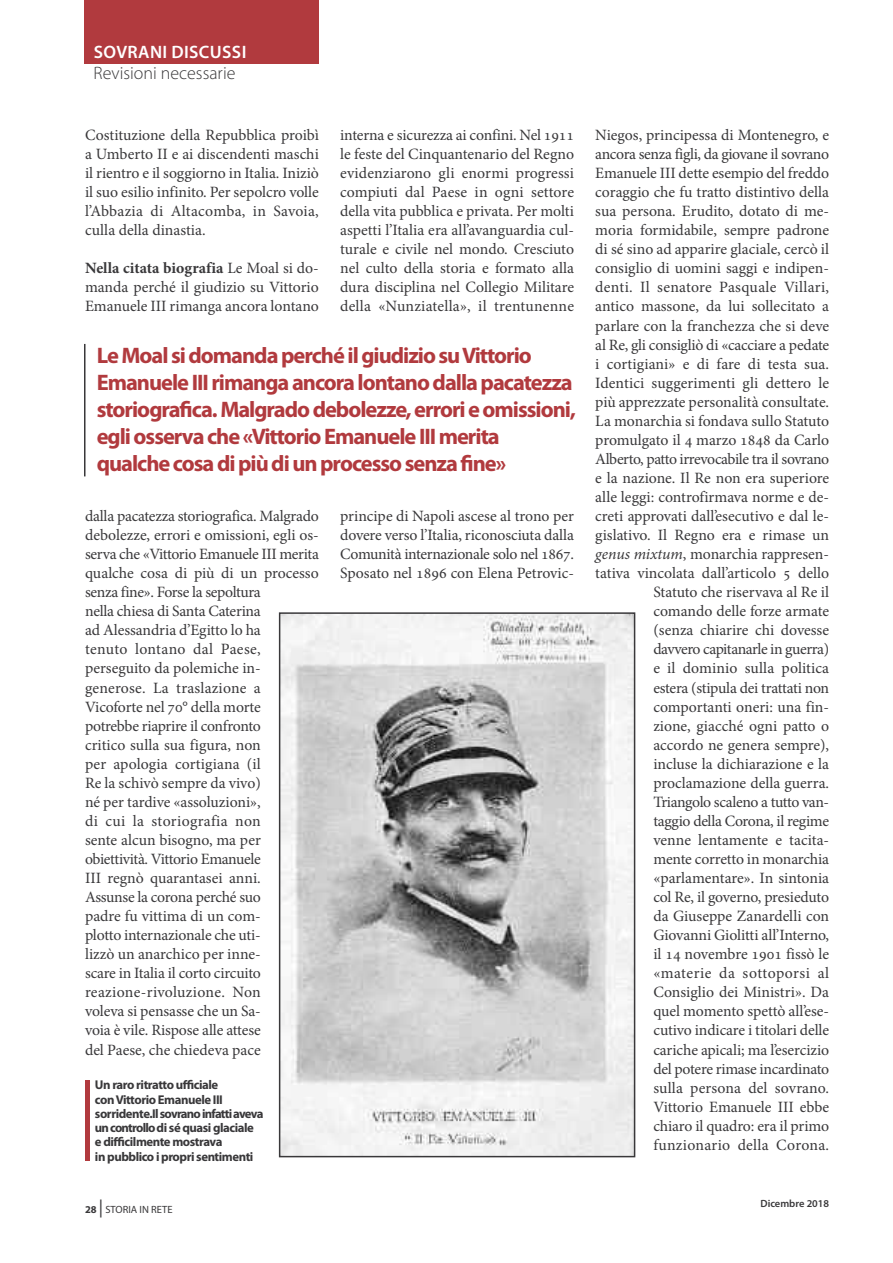
<style>
.page{position:relative;width:893px;height:1263px;background:#fff}
.page>*{position:absolute;margin:0;border:0;box-sizing:border-box;transform-origin:0 0}
.t1{font:700 22.5px/27px "Myriad Pro";letter-spacing:-.045em;color:#b13a3e}
.t2{font:300 18px "Myriad Pro";color:#39383a}
.t3{font:600 18px "Myriad Pro";letter-spacing:.02em;color:#fff}
.t4{font:15.75px/19px "Minion Pro";letter-spacing:-.005em;color:#39383a;text-align:justify}
.t5{font:700 12.75px/14.2px "Myriad Pro";letter-spacing:-.035em;color:#39383a}
.t6{font:10.5px "Myriad Pro";color:#39383a}
.t7{font:600 10.5px "Myriad Pro";color:#39383a}
.s1{font-weight:700}
.s2{font-style:italic}
.s3{font-size:18px}
</style>
<div class="page">
<hr style="left:84px;top:344px;width:2px;height:132px;background:#39383a">
<img style="left:282px;top:615px;width:350px;height:539px">
<div style="left:279px;top:612px;width:356px;height:545px;border:2px solid #39383a"></div>
<div style="left:85px;top:0;width:234px;height:63px;background:#b13a3e"></div>
<div style="left:85px;top:1080px;width:5px;height:81px;background:#b13a3e"></div>
<p class="t3" style="left:94px;top:45px;width:154px">SOVRANI DISCUSSI</p>
<p class="t2" style="left:94px;top:66px;width:143px">Revisioni necessarie</p>
<p class="t4" style="left:85px;top:127px;width:235px">Costituzione della Repubblica proibì a Umberto II e ai discendenti maschi il rientro e il soggiorno in Italia. Iniziò il suo esilio infinito. Per sepolcro volle l’Abbazia di Altacomba, in Savoia, culla della dinastia.</p>
<p class="t4" style="left:85px;top:260px;width:235px"><span class="s1">Nella citata biografia</span> Le Moal si do&shy;manda perché il giudizio su Vittorio Emanuele III rimanga ancora lontano</p>
<p class="t4" style="left:340px;top:127px;width:235px">interna e sicurezza ai confini. Nel 1911 le feste del Cinquantenario del Regno evidenziarono gli enormi progressi compiuti dal Paese in ogni settore della vita pubblica e privata. Per molti aspetti l’Italia era all’avanguardia cul&shy;turale e civile nel mondo. Cresciuto nel culto della storia e formato alla dura disciplina nel Collegio Militare della «Nunziatella», il trentunenne</p>
<p class="t1" style="left:97px;top:343px;width:481px">Le Moal si domanda perché il giudizio suVittorio Emanuele III rimanga ancora lontano dalla pacatezza storiografica. Malgrado debolezze, errori e omissioni, egli osserva che «Vittorio Emanuele III merita qualche cosa di più di un processo senza fine»</p>
<p class="t4" style="left:85px;top:508px;width:235px;text-align:left">dalla pacatezza storiografica. Malgrado debolezze, errori e omissioni, egli os&shy;serva che «Vittorio Emanuele III merita qualche cosa di più di un processo senza fine». Forse la sepoltura<br>nella chiesa di Santa Caterina<br>ad Alessandria d’Egitto lo ha<br>tenuto lontano dal Paese, perseguito da polemiche in&shy;generose. La traslazione a<br>Vicoforte nel 70° della morte potrebbe riaprire il confronto<br>critico sulla sua figura, non<br>per apologia cortigiana (il<br>Re la schivò sempre da vivo)<br>né per tardive «assoluzioni»,<br>di cui la storiografia non<br>sente alcun bisogno, ma per obiettività. Vittorio Emanuele<br>III regnò quarantasei anni.<br>Assunse la corona perché suo<br>padre fu vittima di un com-<br>plotto internazionale che uti-<br>lizzò un anarchico per inne-<br>scare in Italia il corto circuito reazione-rivoluzione. Non<br>voleva si pensasse che un Sa-<br>voia è vile. Rispose alle attese<br>del Paese, che chiedeva pace</p>
<p class="t5" style="left:95px;top:1079px;width:170px">Un raro ritratto ufficiale conVittorio Emanuele III sorridente.Ilsovranoinfattiaveva uncontrollodi sé quasi glaciale e difficilmente mostrava<br>in pubblico i propri sentimenti</p>
<p class="t4" style="left:340px;top:508px;width:235px">principe di Napoli ascese al trono per dovere verso l’Italia, riconosciuta dalla Comunità internazionale solo nel 1867.<br>Sposato nel 1896 con Elena Petrovic-</p>
<p class="t4" style="left:595px;top:127px;width:235px;text-align:right">Niegos, principessa di Montenegro, e ancora senza figli, da giovane il sovrano Emanuele III dette esempio del freddo coraggio che fu tratto distintivo della sua persona. Erudito, dotato di me&shy;moria formidabile, sempre padrone di sé sino ad apparire glaciale, cercò il consiglio di uomini saggi e indipen&shy;denti. Il senatore Pasquale Villari, antico massone, da lui sollecitato a parlare con la franchezza che si deve al Re, gli consigliò di «cacciare a pedate i cortigiani» e di fare di testa sua.<br>Identici suggerimenti gli dettero le più apprezzate personalità consultate.<br>La monarchia si fondava sullo Statuto promulgato il 4 marzo 1848 da Carlo Alberto, patto irrevocabile tra il sovrano e la nazione. Il Re non era superiore alle leggi: controfirmava norme e de&shy;creti approvati dall’esecutivo e dal le&shy;gislativo. Il Regno era e rimase un <span class="s2">genus mixtum</span>, monarchia rappresen&shy;tativa vincolata dall’articolo 5 dello Statuto che riservava al Re il comando delle forze armate<br>(senza chiarire chi dovesse<br>davvero capitanarle in guerra)<br>e il dominio sulla politica<br>estera (stipula dei trattati non comportanti oneri: una fin-<br>zione, giacché ogni patto o<br>accordo ne genera sempre),<br>incluse la dichiarazione e la proclamazione della guerra.<br>Triangolo scaleno a tutto van-<br>taggio della Corona, il regime<br>venne lentamente e tacita-<br>mente corretto in monarchia «parlamentare». In sintonia<br>col Re, il governo, presieduto<br>da Giuseppe Zanardelli con Giovanni Giolitti all’Interno,<br>il 14 novembre 1901 fissò le «materie da sottoporsi al Consiglio dei Ministri». Da<br>quel momento spettò all’ese-<br>cutivo indicare i titolari delle<br>cariche apicali; ma l’esercizio<br>del potere rimase incardinato<br>sulla persona del sovrano.<br>Vittorio Emanuele III ebbe<br>chiaro il quadro: era il primo funzionario della Corona.</p>
<p class="t6" style="left:85px;top:1205px;width:89px"><span class="s1">28</span> <span class="s3">|</span> STORIA IN RETE</p>
<p class="t7" style="left:760px;top:1199px;width:70px">Dicembre 2018</p>
</div>
